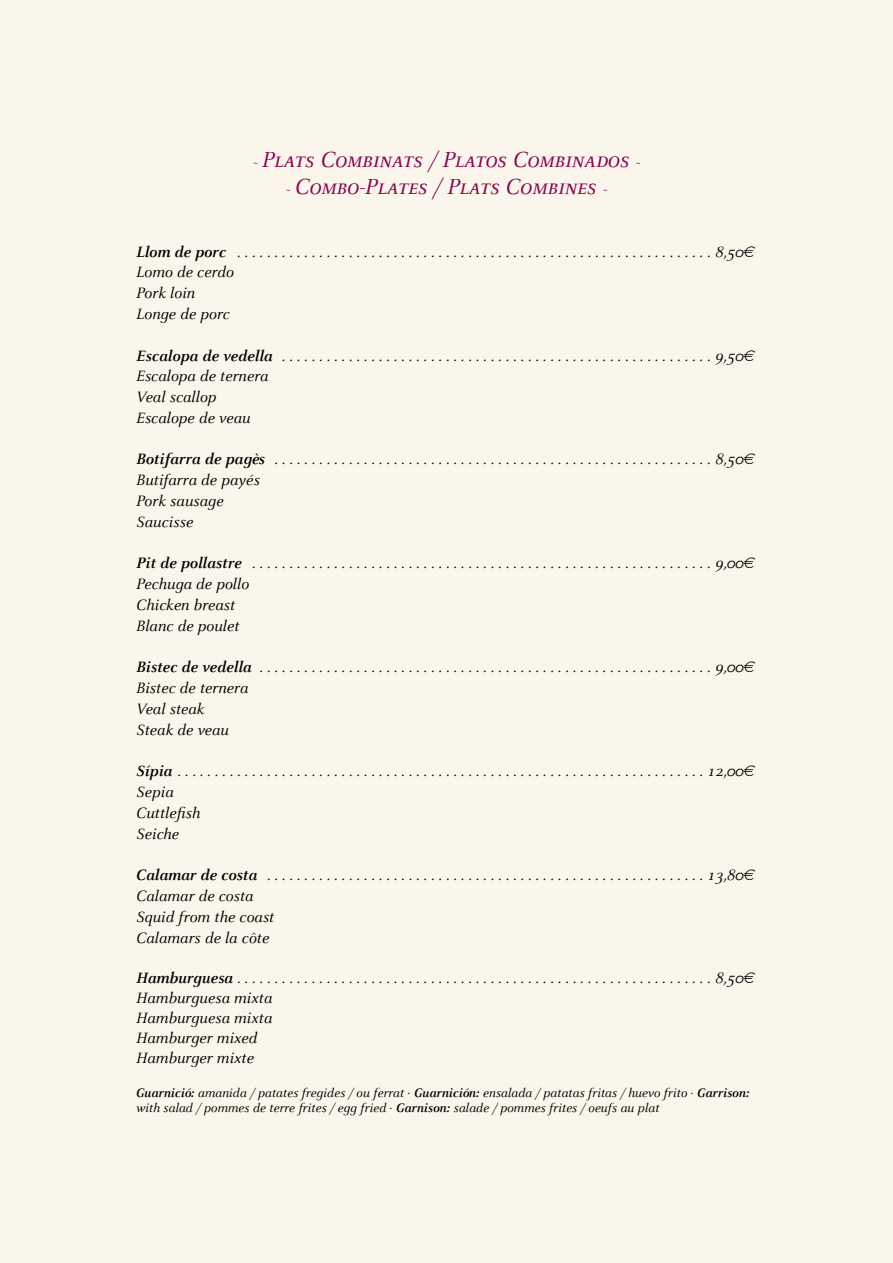
<style>
.page{position:relative;width:893px;height:1263px;background:#faf6eb}
.page>*{position:absolute;margin:0;border:0;box-sizing:border-box;transform-origin:0 0}
.t1{font:italic 24px/27px "Celeste Caps";color:#8b034f;text-align:center}
.t2{font:italic 16.5px/20.9px "Celeste";color:#000}
.t3{font:italic 13.5px/15px "Celeste";color:#000}
.s1{font-family:"Celeste";font-size:16.5px}
.s2{font-weight:700}
.s3{font-family:"Times"}
</style>
<div class="page">
<h1 class="t1" style="left:253px;top:147px;width:389px"><span class="s1">˜</span> Plats Combinats / Platos Combinados <span class="s1">˜ ˜</span> Combo-Plates / Plats Combines <span class="s1">˜</span></h1>
<p class="t2" style="left:136px;top:241px;width:621px"><span class="s2">Llom de porc</span> . . . . . . . . . . . . . . . . . . . . . . . . . . . . . . . . . . . . . . . . . . . . . . . . . . . . . . . . . . . . . . . 8,50<span class="s3">€<br></span>Lomo de cerdo<br>Pork loin<br>Longe de porc</p>
<p class="t2" style="left:136px;top:345px;width:621px"><span class="s2">Escalopa de vedella</span> . . . . . . . . . . . . . . . . . . . . . . . . . . . . . . . . . . . . . . . . . . . . . . . . . . . . . . . . . 9,50<span class="s3">€ </span>Escalopa de ternera<br>Veal scallop<br>Escalope de veau</p>
<p class="t2" style="left:136px;top:449px;width:621px"><span class="s2">Botifarra de pagès</span> . . . . . . . . . . . . . . . . . . . . . . . . . . . . . . . . . . . . . . . . . . . . . . . . . . . . . . . . . . 8,50<span class="s3">€ </span>Butifarra de payés<br>Pork sausage<br>Saucisse</p>
<p class="t2" style="left:136px;top:553px;width:621px"><span class="s2">Pit de pollastre</span> . . . . . . . . . . . . . . . . . . . . . . . . . . . . . . . . . . . . . . . . . . . . . . . . . . . . . . . . . . . . . 9,00<span class="s3">€ </span>Pechuga de pollo<br>Chicken breast<br>Blanc de poulet</p>
<p class="t2" style="left:136px;top:657px;width:621px"><span class="s2">Bistec de vedella</span> . . . . . . . . . . . . . . . . . . . . . . . . . . . . . . . . . . . . . . . . . . . . . . . . . . . . . . . . . . . . 9,00<span class="s3">€ </span>Bistec de ternera<br>Veal steak<br>Steak de veau</p>
<p class="t2" style="left:136px;top:761px;width:621px"><span class="s2">Sípia</span> . . . . . . . . . . . . . . . . . . . . . . . . . . . . . . . . . . . . . . . . . . . . . . . . . . . . . . . . . . . . . . . . . . . . . . 12,00<span class="s3">€<br></span>Sepia<br>Cuttlefish<br>Seiche</p>
<p class="t2" style="left:136px;top:865px;width:621px"><span class="s2">Calamar de costa</span> . . . . . . . . . . . . . . . . . . . . . . . . . . . . . . . . . . . . . . . . . . . . . . . . . . . . . . . . . . 13,80<span class="s3">€ </span>Calamar de costa<br>Squid from the coast<br>Calamars de la côte</p>
<p class="t2" style="left:136px;top:969px;width:621px;line-height:19.8px"><span class="s2">Hamburguesa</span> . . . . . . . . . . . . . . . . . . . . . . . . . . . . . . . . . . . . . . . . . . . . . . . . . . . . . . . . . . . . . . . 8,50<span class="s3">€<br></span>Hamburguesa mixta<br>Hamburguesa mixta<br>Hamburger mixed<br>Hamburger mixte</p>
<p class="t3" style="left:136px;top:1086px;width:615px"><span class="s2">Guarnició:</span> amanida / patates fregides / ou ferrat · <span class="s2">Guarnición:</span> ensalada / patatas fritas / huevo frito · <span class="s2">Garrison: </span>with salad / pommes de terre frites / egg fried · <span class="s2">Garnison:</span> salade / pommes frites / oeufs au plat</p>
</div>
